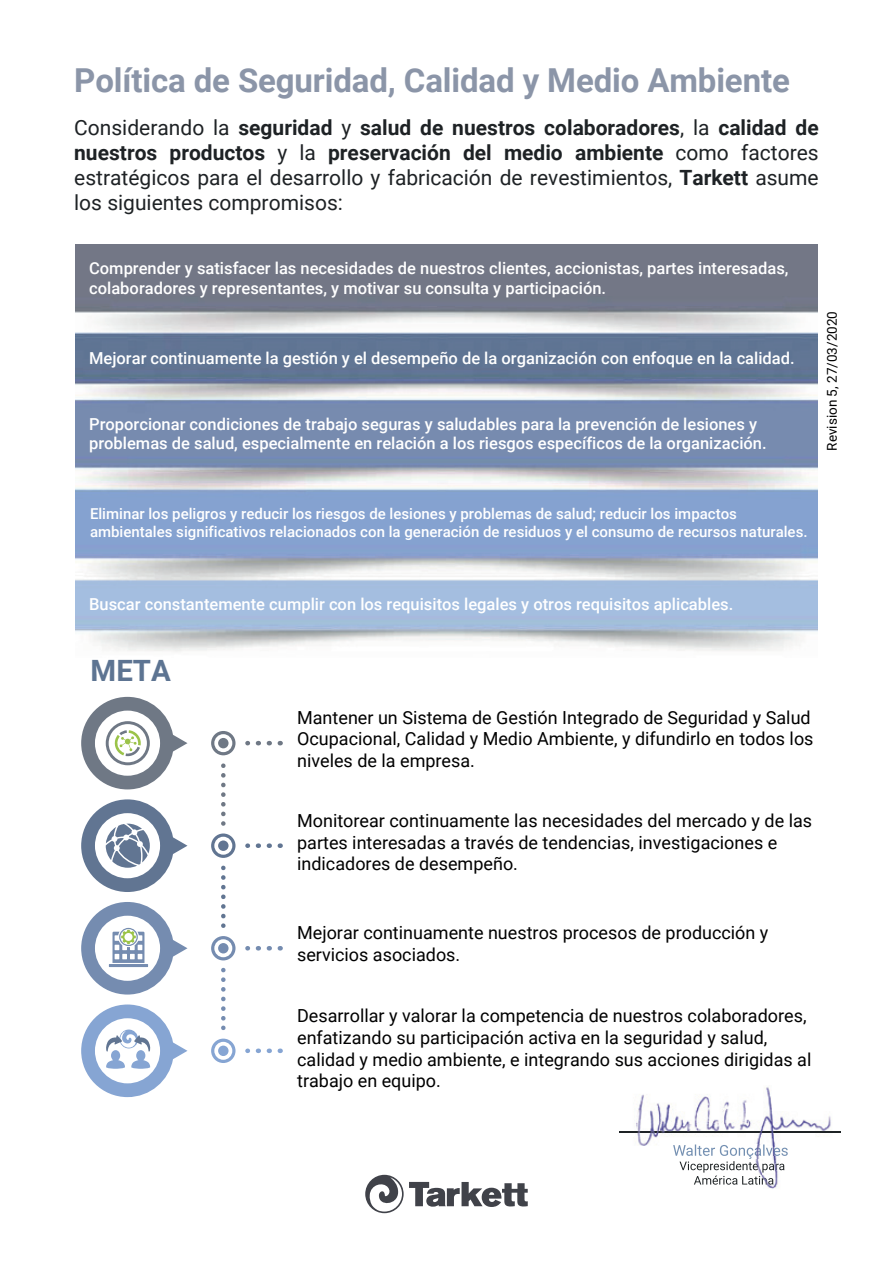
<style>
.page{position:relative;width:893px;height:1263px;background:#fff}
.page>*{position:absolute;margin:0;border:0;box-sizing:border-box;transform-origin:0 0}
.t1{font:700 33px "Roboto";letter-spacing:-.005em;color:#8b95a8}
.t2{font:700 29.4px "Roboto";color:#5d7492}
.t3{font:21px/25.2px "Roboto";color:#1e2225;text-align:justify}
.t4{font:18px/21.6px "Roboto";color:#000001}
.t5{font:500 16.5px/19.8px "Roboto";color:#fff}
.t6{font:500 15px/18px "Roboto";color:#fff}
.t7{font:13.5px "Roboto";color:#000001}
.s1{font-weight:700}
</style>
<div class="page">
<svg style="left:365px;top:1175px;width:163px;height:38px"></svg>
<img style="left:619px;top:1087px;width:222px;height:102px">
<svg style="left:673px;top:1145px;width:13px;height:11px"></svg>
<img style="left:686px;top:1144px;width:78px;height:15px">
<svg style="left:766px;top:1148px;width:7px;height:8px"></svg>
<img style="left:773px;top:1148px;width:15px;height:8px">
<img style="left:679px;top:1161px;width:30px;height:11px">
<svg style="left:710px;top:1164px;width:3px;height:6px"></svg>
<img style="left:714px;top:1161px;width:60px;height:11px">
<svg style="left:776px;top:1164px;width:12px;height:6px"></svg>
<img style="left:694px;top:1175px;width:79px;height:10px">
<img style="left:619px;top:1132px;width:221px;height:1px">
<img style="left:76px;top:244px;width:741px;height:408px">
<svg style="left:81px;top:697px;width:106px;height:92px"></svg>
<svg style="left:81px;top:799px;width:106px;height:93px"></svg>
<svg style="left:81px;top:902px;width:106px;height:92px"></svg>
<svg style="left:81px;top:1004px;width:106px;height:93px"></svg>
<svg style="left:211px;top:731px;width:25px;height:24px"></svg>
<div style="left:218px;top:738px;width:11px;height:10px;background:#6f7885;border-radius:50%"></div>
<svg style="left:211px;top:833px;width:25px;height:25px"></svg>
<div style="left:218px;top:840px;width:11px;height:11px;background:#617592;border-radius:50%"></div>
<svg style="left:211px;top:936px;width:25px;height:24px"></svg>
<div style="left:218px;top:943px;width:11px;height:10px;background:#758cb0;border-radius:50%"></div>
<svg style="left:211px;top:1038px;width:25px;height:25px"></svg>
<div style="left:218px;top:1045px;width:11px;height:11px;background:#86a5d3;border-radius:50%"></div>
<svg style="left:258px;top:741px;width:25px;height:4px"></svg>
<svg style="left:258px;top:843px;width:25px;height:5px"></svg>
<svg style="left:258px;top:946px;width:25px;height:4px"></svg>
<svg style="left:258px;top:1048px;width:25px;height:5px"></svg>
<svg style="left:221px;top:775px;width:5px;height:49px"></svg>
<svg style="left:221px;top:877px;width:5px;height:50px"></svg>
<svg style="left:221px;top:979px;width:5px;height:50px"></svg>
<h1 class="t1" style="left:74px;top:57px;width:717px">Política de Seguridad, Calidad y Medio Ambiente</h1>
<p class="t3" style="left:74px;top:114px;width:746px">Considerando la <span class="s1">seguridad</span> y <span class="s1">salud de nuestros colaboradores</span>, la <span class="s1">calidad de nuestros productos</span> y la <span class="s1">preservación del medio ambiente</span> como factores estratégicos para el desarrollo y fabricación de revestimientos, <span class="s1">Tarkett</span> asume los siguientes compromisos:</p>
<p class="t5" style="left:89px;top:258px;width:701px">Comprender y satisfacer las necesidades de nuestros clientes, accionistas, partes interesadas, colaboradores y representantes, y motivar su consulta y participación.</p>
<p class="t5" style="left:89px;top:347px;width:707px">Mejorar continuamente la gestión y el desempeño de la organización con enfoque en la calidad.</p>
<p class="t5" style="left:89px;top:413px;width:679px">Proporcionar condiciones de trabajo seguras y saludables para la prevención de lesiones y problemas de salud, especialmente en relación a los riesgos específicos de la organización.</p>
<p class="t7" style="left:823px;top:450px;width:141px;rotate:-90deg">Revision 5, 27/03/2020</p>
<p class="t6" style="left:90px;top:504px;width:719px">Eliminar los peligros y reducir los riesgos de lesiones y problemas de salud; reducir los impactos ambientales significativos relacionados con la generación de residuos y el consumo de recursos naturales.</p>
<p class="t5" style="left:89px;top:593px;width:646px">Buscar constantemente cumplir con los requisitos legales y otros requisitos aplicables.</p>
<h2 class="t2" style="left:91px;top:650px;width:82px">META</h2>
<p class="t4" style="left:297px;top:706px;width:518px">Mantener un Sistema de Gestión Integrado de Seguridad y Salud<br>Ocupacional, Calidad y Medio Ambiente, y difundirlo en todos los niveles de la empresa.</p>
<p class="t4" style="left:297px;top:809px;width:517px">Monitorear continuamente las necesidades del mercado y de las partes interesadas a través de tendencias, investigaciones e indicadores de desempeño.</p>
<p class="t4" style="left:297px;top:921px;width:473px">Mejorar continuamente nuestros procesos de producción y servicios asociados.</p>
<p class="t4" style="left:297px;top:1004px;width:516px">Desarrollar y valorar la competencia de nuestros colaboradores, enfatizando su participación activa en la seguridad y salud, calidad y medio ambiente, e integrando sus acciones dirigidas al trabajo en equipo.</p>
</div>
